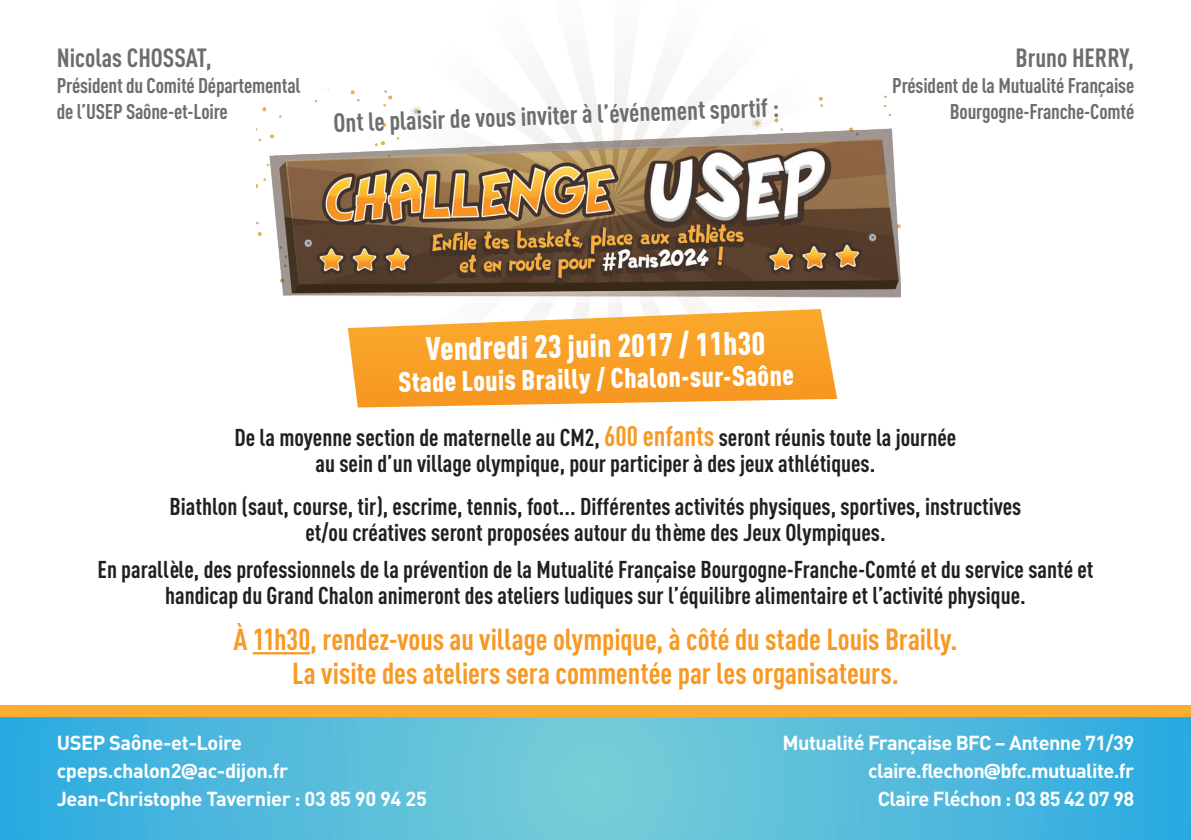
<style>
.page{position:relative;width:1191px;height:840px;background:#fff}
.page>*{position:absolute;margin:0;border:0;box-sizing:border-box;transform-origin:0 0}
.t1{font:900 32px "DIN Cond";color:#fff}
.t2{font:700 30px/34px "DIN Cond";letter-spacing:-.005em;color:#f79924;text-align:center}
.t3{font:900 28px "DIN Cond";color:#fff}
.t4{font:700 26px "DIN Cond";color:#6c6d70}
.t5{font:700 24px/26px "DIN Cond";color:#231f20;text-align:center}
.t6{font:700 21px/26px "DIN Cond";letter-spacing:-.01em;color:#6c6d70}
.t7{font:700 20px/28px "DIN";letter-spacing:-.03em;color:#fff;text-align:right}
.s1{font-size:28px;color:#f79924}
.s2{font-family:"Days One";font-weight:400}
</style>
<div class="page">
<svg style="left:532px;top:66px;width:166px;height:243px"></svg>
<svg style="left:256px;top:66px;width:355px;height:65px"></svg>
<svg style="left:0;top:716px;width:1191px;height:123px;background:#54bbda"></svg>
<hr style="left:253px;top:651px;width:57px;height:3px;background:#f79924">
<div style="left:0;top:704px;width:1191px;height:12px;background:#fbad31"></div>
<svg style="left:348px;top:309px;width:489px;height:98px;background:#f9ad47"></svg>
<img style="left:257px;top:89px;width:643px;height:213px">
<p class="t4" style="left:57px;top:42px;width:157px">Nicolas CHOSSAT,</p>
<p class="t6" style="left:57px;top:72px;width:245px">Président du Comité Départemental de l’USEP Saône-et-Loire</p>
<p class="t4" style="left:333px;top:107px;width:447px;rotate:-2deg">Ont le plaisir de vous inviter à l’événement sportif :</p>
<h1 class="t1" style="left:425px;top:328px;width:341px;rotate:-1deg">Vendredi 23 juin 2017 / 11h30</h1>
<p class="t3" style="left:398px;top:364px;width:397px;rotate:-1deg">Stade Louis Brailly / Chalon-sur-Saône</p>
<p class="t4" style="left:1015px;top:42px;width:120px">Bruno HERRY,</p>
<p class="t6" style="left:892px;top:72px;width:243px;text-align:right">Président de la Mutualité Française<br>Bourgogne-Franche-Comté</p>
<p class="t5" style="left:234px;top:423px;width:723px">De la moyenne section de maternelle au CM2, <span class="s1">600 enfants</span> seront réunis toute la journée au sein d’un village olympique, pour participer à des jeux athlétiques.</p>
<p class="t5" style="left:170px;top:492px;width:853px">Biathlon (saut, course, tir), escrime, tennis, foot... Différentes activités physiques, sportives, instructives et/ou créatives seront proposées autour du thème des Jeux Olympiques.</p>
<p class="t5" style="left:97px;top:556px;width:997px">En parallèle, des professionnels de la prévention de la Mutualité Française Bourgogne-Franche-Comté et du service santé et handicap du Grand Chalon animeront des ateliers ludiques sur l’équilibre alimentaire et l’activité physique.</p>
<p class="t2" style="left:233px;top:621px;width:725px">À 11h30, rendez-vous au village olympique, à côté du stade Louis Brailly.<br>La visite des ateliers sera commentée par les organisateurs.</p>
<p class="t7" style="left:57px;top:727px;width:372px;text-align:left">USEP Saône-et-Loire cpeps.chalon2<span class="s2">@</span>ac-dijon.fr<br>Jean-Christophe Tavernier : 03 85 90 94 25</p>
<p class="t7" style="left:782px;top:727px;width:353px">Mutualité Française BFC – Antenne 71/39 claire.flechon<span class="s2">@</span>bfc.mutualite.fr<br>Claire Fléchon : 03 85 42 07 98</p>
</div>
